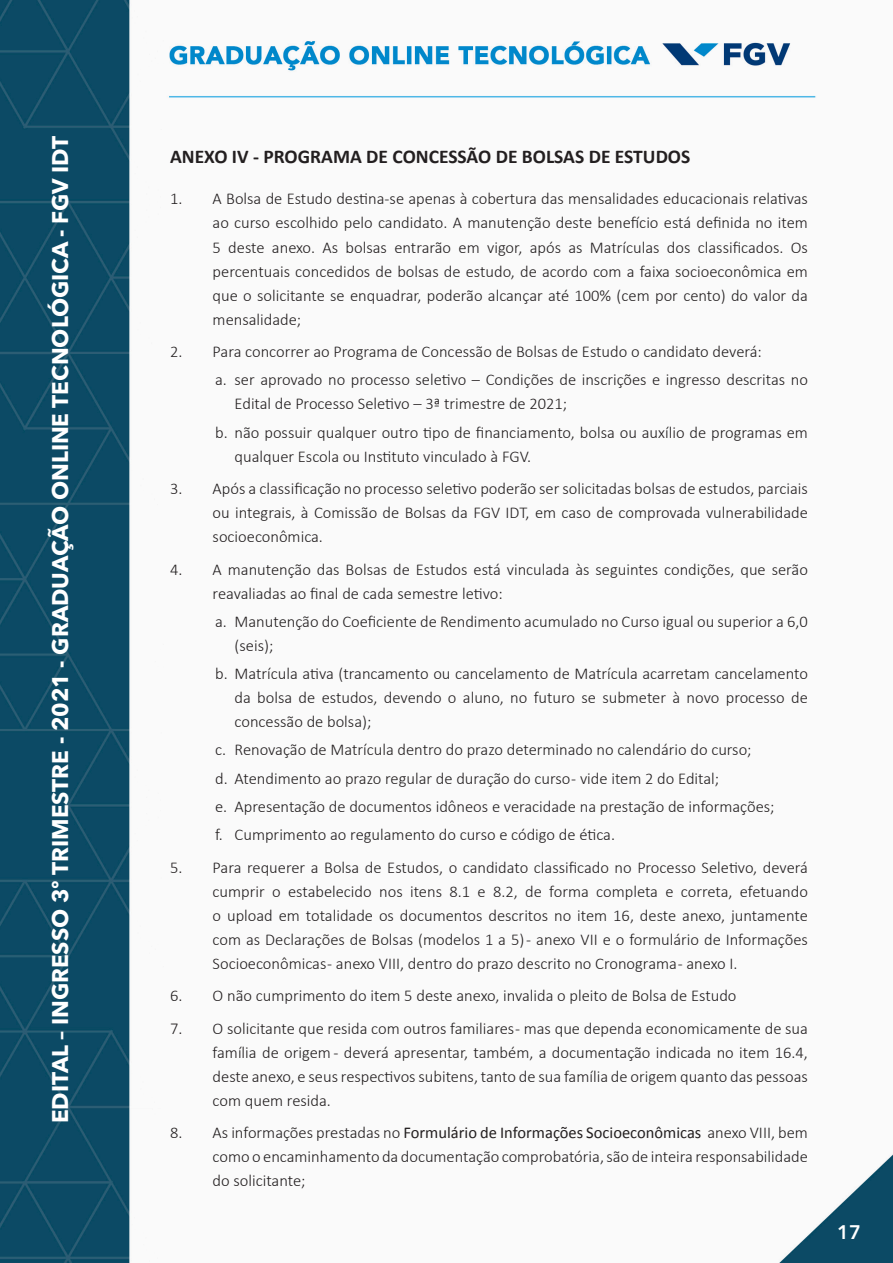
<style>
.page{position:relative;width:893px;height:1263px;background:#fff}
.page>*{position:absolute;margin:0;border:0;box-sizing:border-box;transform-origin:0 0}
.t1{font:700 22.5px "Avenir Next LT Pro";color:#fff}
.t2{font:700 19.5px "Calibri";color:#231f20}
.t3{font:600 19.5px "Avenir Next LT Pro";color:#fff}
.t4{font:300 16.5px/24px "Calibri";color:#231f20;text-align:justify}
.s1{font-weight:400}
</style>
<div class="page">
<img style="left:0;top:0;width:893px;height:1262px">
<h1 class="t1" style="left:46px;top:1123px;width:989px;rotate:-90deg">EDITAL – INGRESSO 3º TRIMESTRE - 2021 - GRADUAÇÃO ONLINE TECNOLÓGICA - FGV IDT</h1>
<p class="t2" style="left:170px;top:145px;width:522px">ANEXO IV - PROGRAMA DE CONCESSÃO DE BOLSAS DE ESTUDOS</p>
<p class="t4" style="left:213px;top:187px;width:597px;text-indent:-43px">1. A Bolsa de Estudo destina-se apenas à cobertura das mensalidades educacionais relativas ao curso escolhido pelo candidato. A manutenção deste benefício está definida no item 5 deste anexo. As bolsas entrarão em vigor, após as Matrículas dos classificados. Os percentuais concedidos de bolsas de estudo, de acordo com a faixa socioeconômica em que o solicitante se enquadrar, poderão alcançar até 100% (cem por cento) do valor da mensalidade;</p>
<p class="t4" style="left:215px;top:337px;width:594px;line-height:28.2px;text-indent:-45px">2. Para concorrer ao Programa de Concessão de Bolsas de Estudo o candidato deverá:<br>a. ser aprovado no processo seletivo – Condições de inscrições e ingresso descritas no</p>
<p class="t4" style="left:215px;top:390px;width:594px;line-height:28.2px;text-indent:20px">Edital de Processo Seletivo – 3ª trimestre de 2021;<br>b. não possuir qualquer outro tipo de financiamento, bolsa ou auxílio de programas em</p>
<p class="t4" style="left:235px;top:444px;width:298px">qualquer Escola ou Instituto vinculado à FGV.</p>
<p class="t4" style="left:213px;top:476px;width:597px;text-indent:-43px">3. Após a classificação no processo seletivo poderão ser solicitadas bolsas de estudos, parciais ou integrais, à Comissão de Bolsas da FGV IDT, em caso de comprovada vulnerabilidade socioeconômica.</p>
<p class="t4" style="left:213px;top:557px;width:597px;text-indent:-43px">4. A manutenção das Bolsas de Estudos está vinculada às seguintes condições, que serão reavaliadas ao final de cada semestre letivo:</p>
<p class="t4" style="left:235px;top:609px;width:575px;text-indent:-20px">a. Manutenção do Coeficiente de Rendimento acumulado no Curso igual ou superior a 6,0 (seis);</p>
<p class="t4" style="left:235px;top:661px;width:575px;text-indent:-20px">b. Matrícula ativa (trancamento ou cancelamento de Matrícula acarretam cancelamento da bolsa de estudos, devendo o aluno, no futuro se submeter à novo processo de concessão de bolsa);</p>
<p class="t4" style="left:215px;top:736px;width:561px;line-height:28.2px;text-align:left">c. Renovação de Matrícula dentro do prazo determinado no calendário do curso;<br>d. Atendimento ao prazo regular de duração do curso - vide item 2 do Edital;<br>e. Apresentação de documentos idôneos e veracidade na prestação de informações; f. Cumprimento ao regulamento do curso e código de ética.</p>
<p class="t4" style="left:213px;top:855px;width:597px;text-indent:-43px">5. Para requerer a Bolsa de Estudos, o candidato classificado no Processo Seletivo, deverá cumprir o estabelecido nos itens 8.1 e 8.2, de forma completa e correta, efetuando o upload em totalidade os documentos descritos no item 16, deste anexo, juntamente com as Declarações de Bolsas (modelos 1 a 5) - anexo VII e o formulário de Informações Socioeconômicas - anexo VIII, dentro do prazo descrito no Cronograma - anexo I.</p>
<p class="t4" style="left:170px;top:983px;width:568px">6. O não cumprimento do item 5 deste anexo, invalida o pleito de Bolsa de Estudo</p>
<p class="t4" style="left:213px;top:1016px;width:597px;text-indent:-43px">7. O solicitante que resida com outros familiares - mas que dependa economicamente de sua família de origem - deverá apresentar, também, a documentação indicada no item 16.4, deste anexo, e seus respectivos subitens, tanto de sua família de origem quanto das pessoas com quem resida.</p>
<p class="t4" style="left:213px;top:1120px;width:597px;text-indent:-43px">8. As informações prestadas no <span class="s1">Formulário de Informações Socioeconômicas</span> anexo VIII, bem como o encaminhamento da documentação comprobatória, são de inteira responsabilidade do solicitante;</p>
<p class="t3" style="left:837px;top:1220px;width:25px">17</p>
</div>
